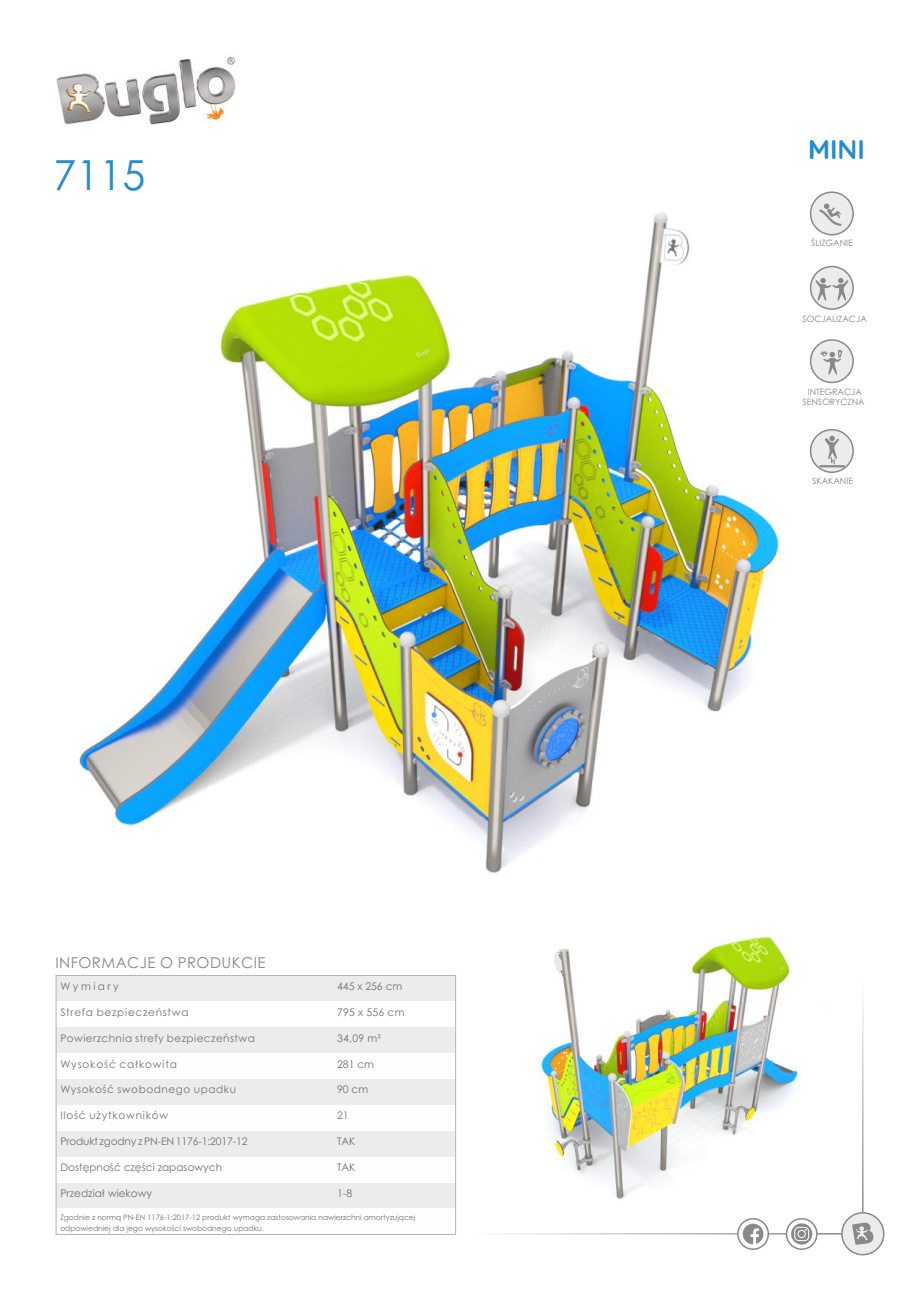
<style>
.page{position:relative;width:920px;height:1290px;background:#fff}
.page>*{position:absolute;margin:0;border:0;box-sizing:border-box;transform-origin:0 0}
.t1{font:41.4px "Century Gothic";color:#278ccc}
.t2{font:700 27px "Quicksand";color:#278ccc}
.t3{font:15px "Century Gothic";letter-spacing:.03em;color:#898989}
.t4{font:10.5px "Century Gothic";letter-spacing:.04em;color:#727271}
.t5{font:10.5px "Century Gothic";color:#727271}
.t6{font:10.5px "Century Gothic";letter-spacing:-.015em;color:#727271}
.t7{font:10.5px "Century Gothic";letter-spacing:.065em;color:#727271}
.t8{font:10.5px "Century Gothic";letter-spacing:.08em;color:#727271}
.t9{font:10.5px "Century Gothic";letter-spacing:.075em;color:#727271}
.t10{font:10.5px "Century Gothic";letter-spacing:.235em;color:#727271}
.t11{font:8.7px/10.5px "Century Gothic";color:#898989;text-align:center}
.t12{font:7.5px/11.2px "Century Gothic";color:#727271}
</style>
<div class="page">
<img style="left:536px;top:934px;width:265px;height:265px">
<img style="left:79px;top:195px;width:775px;height:678px">
<hr style="left:470px;top:1233px;width:372px;height:1px;background:#898989">
<img style="left:56px;top:57px;width:180px;height:68px">
<div style="left:841px;top:1212px;width:43px;height:43px;background:#ebecec;border:2px solid #898989;border-radius:50%"></div>
<svg style="left:852px;top:1222px;width:22px;height:23px"></svg>
<svg style="left:737px;top:1218px;width:32px;height:32px"></svg>
<svg style="left:743px;top:1223px;width:20px;height:21px"></svg>
<svg style="left:786px;top:1218px;width:32px;height:32px"></svg>
<svg style="left:791px;top:1223px;width:21px;height:21px"></svg>
<svg style="left:794px;top:1227px;width:15px;height:14px"></svg>
<hr style="left:862px;top:977px;width:1px;height:236px;background:#898989">
<svg style="left:810px;top:140px;width:3px;height:19px"></svg>
<div style="left:56px;top:975px;width:277px;height:26px;background:#ebecec"></div>
<div style="left:333px;top:975px;width:123px;height:26px;background:#ebecec"></div>
<div style="left:56px;top:1027px;width:277px;height:26px;background:#ebecec"></div>
<div style="left:333px;top:1027px;width:123px;height:26px;background:#ebecec"></div>
<div style="left:56px;top:1079px;width:277px;height:26px;background:#ebecec"></div>
<div style="left:333px;top:1079px;width:123px;height:26px;background:#ebecec"></div>
<div style="left:56px;top:1131px;width:277px;height:26px;background:#ebecec"></div>
<div style="left:333px;top:1131px;width:123px;height:26px;background:#ebecec"></div>
<div style="left:56px;top:1182px;width:277px;height:26px;background:#ebecec"></div>
<div style="left:333px;top:1182px;width:123px;height:26px;background:#ebecec"></div>
<hr style="left:56px;top:975px;width:1px;height:260px;background:#b2b3b3">
<svg style="left:455px;top:1208px;width:1px;height:26px"></svg>
<hr style="left:455px;top:975px;width:1px;height:233px;background:#b2b3b3">
<hr style="left:56px;top:1234px;width:400px;height:1px;background:#b2b3b3">
<hr style="left:56px;top:975px;width:400px;height:1px;background:#b2b3b3">
<svg style="left:810px;top:266px;width:44px;height:44px"></svg>
<svg style="left:815px;top:278px;width:33px;height:23px"></svg>
<svg style="left:810px;top:339px;width:44px;height:44px"></svg>
<svg style="left:819px;top:349px;width:24px;height:26px"></svg>
<div style="left:810px;top:191px;width:44px;height:44px;background:#ebecec;border:2px solid #898989;border-radius:50%"></div>
<svg style="left:817px;top:203px;width:25px;height:24px"></svg>
<svg style="left:810px;top:429px;width:44px;height:44px"></svg>
<hr style="left:820px;top:465px;width:24px;height:2px;background:#898989">
<svg style="left:825px;top:436px;width:14px;height:28px"></svg>
<h1 class="t1" style="left:53px;top:158px;width:93px">7115</h1>
<h3 class="t3" style="left:56px;top:957px;width:212px">INFORMACJE O PRODUKCIE</h3>
<h3 class="t10" style="left:60px;top:982px;width:60px">Wymiary</h3>
<h3 class="t4" style="left:337px;top:982px;width:67px">445 x 256 cm</h3>
<h3 class="t7" style="left:60px;top:1008px;width:130px">Strefa bezpieczeństwa</h3>
<h3 class="t4" style="left:337px;top:1008px;width:69px">795 x 556 cm</h3>
<h3 class="t4" style="left:60px;top:1034px;width:196px">Powierzchnia strefy bezpieczeństwa</h3>
<h3 class="t4" style="left:337px;top:1034px;width:46px">34,09 m²</h3>
<h3 class="t8" style="left:60px;top:1060px;width:118px">Wysokość całkowita</h3>
<h3 class="t4" style="left:337px;top:1060px;width:39px">281 cm</h3>
<h3 class="t4" style="left:60px;top:1085px;width:177px">Wysokość swobodnego upadku</h3>
<h3 class="t4" style="left:337px;top:1085px;width:33px">90 cm</h3>
<h3 class="t9" style="left:60px;top:1111px;width:109px">Ilość użytkowników</h3>
<h3 class="t4" style="left:337px;top:1111px;width:13px">21</h3>
<h3 class="t6" style="left:60px;top:1137px;width:189px">Produkt zgodny z PN-EN 1176-1:2017-12</h3>
<h3 class="t4" style="left:337px;top:1137px;width:20px">TAK</h3>
<h3 class="t5" style="left:60px;top:1163px;width:163px">Dostępność części zapasowych</h3>
<h3 class="t4" style="left:337px;top:1163px;width:20px">TAK</h3>
<h3 class="t5" style="left:60px;top:1189px;width:93px">Przedział wiekowy</h3>
<h3 class="t4" style="left:337px;top:1189px;width:17px">1-8</h3>
<p class="t12" style="left:60px;top:1212px;width:356px">Zgodnie z normą PN-EN 1176-1:2017-12 produkt wymaga zastosowania nawierzchni amortyzującej odpowiedniej dla jego wysokości swobodnego upadku.</p>
<h2 class="t2" style="left:808px;top:132px;width:58px">MINI</h2>
<p class="t11" style="left:811px;top:238px;width:43px">ŚLIZGANIE</p>
<p class="t11" style="left:802px;top:314px;width:66px">SOCJALIZACJA</p>
<p class="t11" style="left:802px;top:387px;width:64px">INTEGRACJA<br>SENSORYCZNA</p>
<p class="t11" style="left:812px;top:476px;width:42px">SKAKANIE</p>
</div>
